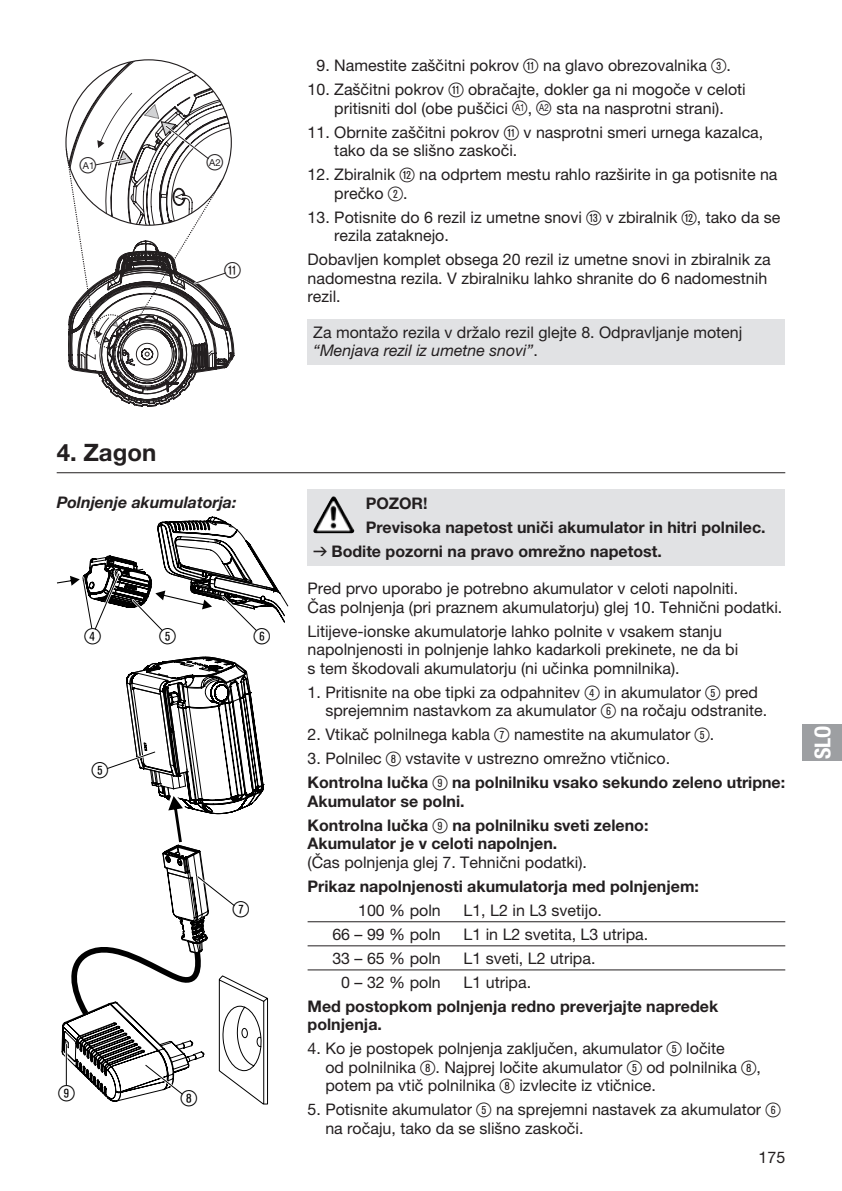
<style>
.page{position:relative;width:842px;height:1191px;background:#fff}
.page>*{position:absolute;margin:0;border:0;box-sizing:border-box;transform-origin:0 0}
.t1{font:700 24px "GARDENA Pro";color:#231f20}
.t2{font:22px "Ziffernim Kreisund Quadrat BQ";color:#000}
.t3{font:22px "Ziffernim Kreisund Quadrat BQ";color:#231f20}
.t4{font:22px "GARDENA Pro Bo Cond";color:#fff}
.t5{font:16px/18.4px "GARDENA Pro";color:#231f20}
.t6{font:700 16px/24px "GARDENA Pro";color:#231f20}
.t7{font:italic 700 16px "GARDENA Pro";color:#231f20}
.t8{font:9.6px "GARDENA Pro";color:#231f20}
.s1{font-family:"Ziffernim Kreisund Quadrat BQ";font-size:20px}
.s2{font-style:italic}
.s3{font-family:"Formdruck";font-weight:400}
.s4{font-weight:400}
.s5{font-family:"Ziffernim Kreisund Quadrat BQ";font-weight:400;font-size:20px}
</style>
<div class="page">
<div style="left:308px;top:319px;width:477px;height:45px;background:#e1e2e4"></div>
<svg style="left:82px;top:59px;width:134px;height:34px"></svg>
<svg style="left:65px;top:93px;width:170px;height:314px"></svg>
<div style="left:308px;top:489px;width:477px;height:77px;background:#e1e2e4"></div>
<hr style="left:57px;top:472px;width:728px;height:1px;background:#231f20">
<svg style="left:57px;top:516px;width:232px;height:115px"></svg>
<svg style="left:61px;top:656px;width:207px;height:448px"></svg>
<hr style="left:65px;top:1044px;width:3px;height:41px;background:#fff">
<hr style="left:66px;top:1044px;width:1px;height:41px;background:#000">
<img style="left:315px;top:496px;width:18px;height:31px">
<hr style="left:308px;top:921px;width:477px;height:1px;background:#231f20">
<hr style="left:308px;top:945px;width:477px;height:1px;background:#231f20">
<hr style="left:308px;top:969px;width:477px;height:1px;background:#231f20">
<div style="left:802px;top:724px;width:40px;height:36px;background:#9d9fa2"></div>
<p class="t8" style="left:83px;top:160px;width:13px">A1</p>
<h2 class="t3" style="left:207px;top:150px;width:18px">ß</h2>
<h2 class="t3" style="left:80px;top:153px;width:18px">ß</h2>
<p class="t8" style="left:209px;top:157px;width:13px">A2</p>
<h2 class="t3" style="left:225px;top:257px;width:18px">Q</h2>
<h1 class="t1" style="left:57px;top:437px;width:101px">4. Zagon</h1>
<p class="t7" style="left:57px;top:492px;width:181px">Polnjenje akumulatorja:</p>
<h2 class="t2" style="left:84px;top:623px;width:18px">4</h2>
<h2 class="t2" style="left:160px;top:623px;width:18px">5</h2>
<h2 class="t2" style="left:254px;top:623px;width:18px">6</h2>
<h2 class="t2" style="left:92px;top:757px;width:18px">5</h2>
<h2 class="t2" style="left:58px;top:1080px;width:18px">9</h2>
<h2 class="t2" style="left:233px;top:897px;width:18px">7</h2>
<h2 class="t2" style="left:181px;top:1085px;width:18px">8</h2>
<p class="t5" style="left:316px;top:56px;width:416px">9. Namestite zaščitni pokrov <span class="s1">Q</span> na glavo obrezovalnika <span class="s1">3</span>.</p>
<p class="t5" style="left:308px;top:80px;width:440px;text-align:center">10. Zaščitni pokrov <span class="s1">Q</span> obračajte, dokler ga ni mogoče v celoti pritisniti dol (obe puščici <span class="s1">ß</span><sup>A1</sup> , <span class="s1">ß</span><sup>A2</sup> sta na nasprotni strani).</p>
<p class="t5" style="left:334px;top:123px;width:430px;text-indent:-27px">11. Obrnite zaščitni pokrov <span class="s1">Q</span> v nasprotni smeri urnega kazalca, tako da se slišno zaskoči.</p>
<p class="t5" style="left:334px;top:165px;width:445px;text-indent:-27px">12. Zbiralnik <span class="s1">W</span> na odprtem mestu rahlo razširite in ga potisnite na prečko <span class="s1">2</span>.</p>
<p class="t5" style="left:334px;top:208px;width:448px;text-indent:-27px">13. Potisnite do 6 rezil iz umetne snovi <span class="s1">E</span> v zbiralnik <span class="s1">W</span>, tako da se rezila zataknejo.</p>
<p class="t5" style="left:308px;top:250px;width:465px">Dobavljen komplet obsega 20 rezil iz umetne snovi in zbiralnik za nadomestna rezila. V zbiralniku lahko shranite do 6 nadomestnih rezil.</p>
<p class="t5" style="left:313px;top:322px;width:431px">Za montažo rezila v držalo rezil glejte 8. Odpravljanje motenj <span class="s2">“Menjava rezil iz umetne snovi”</span>.</p>
<p class="t6" style="left:366px;top:491px;width:63px">POZOR!</p>
<p class="t6" style="left:366px;top:515px;width:401px">Previsoka napetost uniči akumulator in hitri polnilec.</p>
<p class="t6" style="left:313px;top:539px;width:350px"><span class="s3">v</span> Bodite pozorni na pravo omrežno napetost.</p>
<p class="t5" style="left:308px;top:579px;width:476px">Pred prvo uporabo je potrebno akumulator v celoti napolniti.<br>Čas polnjenja (pri praznem akumulatorju) glej 10. Tehnični podatki.</p>
<p class="t5" style="left:308px;top:621px;width:432px">Litijeve-ionske akumulatorje lahko polnite v vsakem stanju napolnjenosti in polnjenje lahko kadarkoli prekinete, ne da bi s tem škodovali akumulatorju (ni učinka pomnilnika).</p>
<p class="t5" style="left:325px;top:682px;width:443px;text-indent:-18px">1. Pritisnite na obe tipki za odpahnitev <span class="s1">4</span> in akumulator <span class="s1">5</span> pred sprejemnim nastavkom za akumulator <span class="s1">6</span> na ročaju odstranite.</p>
<p class="t5" style="left:308px;top:725px;width:408px">2. Vtikač polnilnega kabla <span class="s1">7</span> namestite na akumulator <span class="s1">5</span>.</p>
<p class="t6" style="left:308px;top:746px;width:479px"><span class="s4">3. Polnilec</span> <span class="s5">8</span> <span class="s4">vstavite v ustrezno omrežno vtičnico.<br></span>Kontrolna lučka <span class="s5">9</span> na polnilniku vsako sekundo zeleno utripne:</p>
<p class="t6" style="left:308px;top:788px;width:342px">Akumulator se polni.<br>Kontrolna lučka <span class="s5">9</span> na polnilniku sveti zeleno:</p>
<p class="t6" style="left:308px;top:831px;width:251px">Akumulator je v celoti napolnjen.</p>
<p class="t5" style="left:308px;top:852px;width:281px">(Čas polnjenja glej 7. Tehnični podatki).</p>
<p class="t6" style="left:308px;top:873px;width:393px">Prikaz napolnjenosti akumulatorja med polnjenjem:</p>
<p class="t5" style="left:358px;top:900px;width:84px">100 % poln</p>
<p class="t5" style="left:463px;top:900px;width:140px">L1, L2 in L3 svetijo.</p>
<p class="t5" style="left:332px;top:924px;width:110px">66 – 99 % poln</p>
<p class="t5" style="left:463px;top:924px;width:186px">L1 in L2 svetita, L3 utripa.</p>
<p class="t5" style="left:332px;top:948px;width:110px">33 – 65 % poln</p>
<p class="t5" style="left:463px;top:948px;width:133px">L1 sveti, L2 utripa.</p>
<p class="t5" style="left:341px;top:972px;width:101px">0 – 32 % poln</p>
<p class="t5" style="left:463px;top:972px;width:69px">L1 utripa.</p>
<p class="t6" style="left:308px;top:996px;width:412px;line-height:18.4px">Med postopkom polnjenja redno preverjajte napredek polnjenja.</p>
<p class="t5" style="left:325px;top:1039px;width:437px;text-indent:-18px">4. Ko je postopek polnjenja zaključen, akumulator <span class="s1">5</span> ločite<br>od polnilnika <span class="s1">8</span>. Najprej ločite akumulator <span class="s1">5</span> od polnilnika <span class="s1">8</span>, potem pa vtič polnilnika <span class="s1">8</span> izvlecite iz vtičnice.</p>
<p class="t5" style="left:325px;top:1100px;width:457px;text-indent:-18px">5. Potisnite akumulator <span class="s1">5</span> na sprejemni nastavek za akumulator <span class="s1">6 </span>na ročaju, tako da se slišno zaskoči.</p>
<p class="t5" style="left:758px;top:1147px;width:28px">175</p>
<h2 class="t4" style="left:809px;top:759px;width:35px;rotate:-90deg">SLO</h2>
</div>
